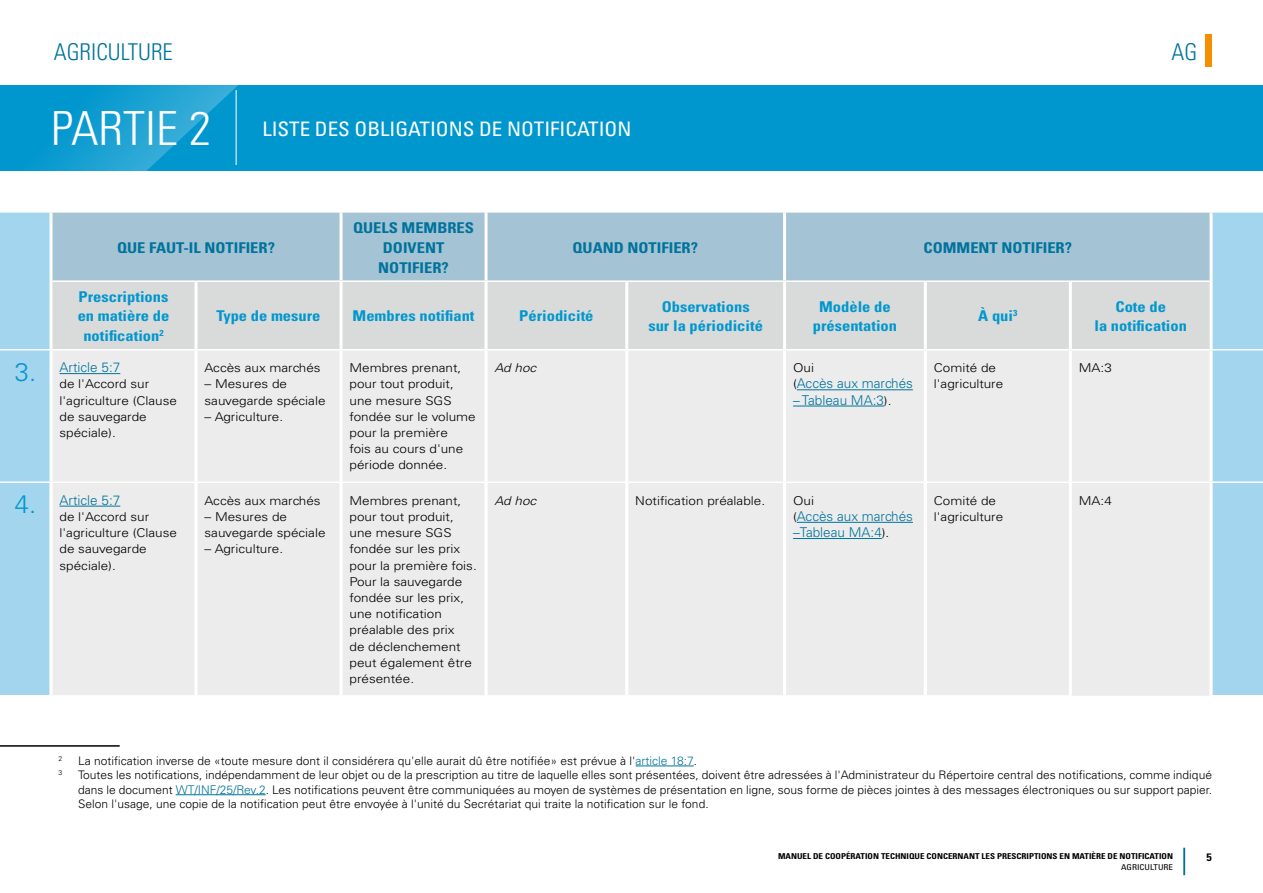
<style>
.page{position:relative;width:1263px;height:893px;background:#fff}
.page>*{position:absolute;margin:0;border:0;box-sizing:border-box;transform-origin:0 0}
.t1{font:300 condensed 47.1px "Univers LT Std";color:#fff;scale:1.05 1}
.t2{font:300 condensed 23.1px "Univers LT Std";color:#00739c}
.t3{font:condensed 19.95px "Univers LT Std";color:#fff;scale:1.05 1}
.t4{font:700 condensed 14.85px/19.8px "Univers LT Std";color:#0097ce;text-align:center;scale:1.11 1}
.t5{font:700 condensed 14.85px/19.8px "Univers LT Std";color:#00739c;text-align:center;scale:1.11 1}
.t6{font:300 13.5px/16.2px "Univers LT Std";color:#00739c}
.t7{font:300 12.15px/16.2px "Univers LT Std";color:#000;scale:1.11 1}
.t8{font:italic 300 12.15px "Univers LT Std";color:#000;scale:1.11 1}
.t9{font:300 11.7px/14.4px "Univers LT Std";color:#000;text-align:justify}
.t10{font:700 condensed 10.8px "Univers LT Std";color:#000;scale:1.11 1}
.t11{font:700 condensed 8.1px "Univers LT Std";color:#000;scale:1.11 1}
.t12{font:condensed 8.1px "Univers LT Std";color:#000;scale:1.11 1}
.t13{font:300 6.9px "Univers LT Std";color:#000}
.s1{font-size:25.5px;color:#0097ce}
.s2{font-size:12.15px;color:#000}
.s3{font-size:12px;color:#00739c}
</style>
<div class="page">
<div style="left:0;top:85px;width:1263px;height:85px;background:#0097ce"></div>
<hr style="left:1183px;top:848px;width:2px;height:27px;background:#00739c">
<div style="left:1206px;top:34px;width:6px;height:33px;background:#f38f00"></div>
<svg style="left:0;top:85px;width:238px;height:128px"></svg>
<div style="left:0;top:213px;width:1263px;height:482px;background:#a4d5ee"></div>
<div style="left:53px;top:213px;width:1156px;height:67px;background:#a4c3d4"></div>
<div style="left:53px;top:282px;width:1156px;height:67px;background:#d9dada"></div>
<div style="left:53px;top:350px;width:1016px;height:345px;background:#ececec"></div>
<div style="left:1072px;top:350px;width:137px;height:346px;background:#ececec"></div>
<hr style="left:50px;top:213px;width:3px;height:68px;background:#fff">
<hr style="left:340px;top:213px;width:3px;height:67px;background:#fff">
<svg style="left:484px;top:213px;width:4px;height:67px"></svg>
<hr style="left:783px;top:213px;width:3px;height:67px;background:#fff">
<hr style="left:1209px;top:213px;width:3px;height:68px;background:#fff">
<hr style="left:50px;top:281px;width:3px;height:68px;background:#fff">
<hr style="left:195px;top:282px;width:3px;height:67px;background:#fff">
<hr style="left:340px;top:282px;width:3px;height:67px;background:#fff">
<svg style="left:484px;top:282px;width:4px;height:67px"></svg>
<hr style="left:625px;top:282px;width:3px;height:67px;background:#fff">
<hr style="left:783px;top:282px;width:3px;height:67px;background:#fff">
<hr style="left:924px;top:282px;width:3px;height:67px;background:#fff">
<hr style="left:1069px;top:282px;width:3px;height:67px;background:#fff">
<hr style="left:1209px;top:281px;width:3px;height:68px;background:#fff">
<hr style="left:50px;top:350px;width:3px;height:131px;background:#fff">
<hr style="left:195px;top:350px;width:3px;height:131px;background:#fff">
<hr style="left:340px;top:350px;width:3px;height:131px;background:#fff">
<hr style="left:484px;top:350px;width:4px;height:131px;background:#f8f8f8">
<hr style="left:625px;top:350px;width:3px;height:131px;background:#fff">
<hr style="left:783px;top:350px;width:3px;height:131px;background:#fff">
<hr style="left:924px;top:350px;width:3px;height:131px;background:#fff">
<hr style="left:53px;top:280px;width:143px;height:2px;background:#fff">
<hr style="left:196px;top:280px;width:145px;height:2px;background:#fff">
<hr style="left:341px;top:280px;width:145px;height:2px;background:#fff">
<hr style="left:486px;top:280px;width:141px;height:2px;background:#fff">
<hr style="left:627px;top:280px;width:157px;height:2px;background:#fff">
<hr style="left:784px;top:280px;width:141px;height:2px;background:#fff">
<hr style="left:925px;top:280px;width:145px;height:2px;background:#fff">
<hr style="left:1070px;top:280px;width:139px;height:2px;background:#fff">
<hr style="left:0;top:349px;width:51px;height:1px;background:#fff">
<hr style="left:51px;top:349px;width:145px;height:1px;background:#fff">
<hr style="left:196px;top:349px;width:145px;height:1px;background:#fff">
<hr style="left:341px;top:349px;width:145px;height:1px;background:#fff">
<hr style="left:486px;top:349px;width:141px;height:1px;background:#fff">
<hr style="left:627px;top:349px;width:157px;height:1px;background:#fff">
<hr style="left:784px;top:349px;width:141px;height:1px;background:#fff">
<hr style="left:925px;top:349px;width:145px;height:1px;background:#fff">
<hr style="left:1070px;top:349px;width:141px;height:1px;background:#fff">
<hr style="left:1211px;top:349px;width:52px;height:1px;background:#fff">
<hr style="left:0;top:481px;width:51px;height:2px;background:#fff">
<hr style="left:51px;top:481px;width:145px;height:2px;background:#fff">
<hr style="left:196px;top:481px;width:145px;height:2px;background:#fff">
<hr style="left:341px;top:481px;width:145px;height:2px;background:#fff">
<hr style="left:486px;top:481px;width:141px;height:2px;background:#fff">
<hr style="left:627px;top:481px;width:157px;height:2px;background:#fff">
<hr style="left:784px;top:481px;width:141px;height:2px;background:#fff">
<hr style="left:925px;top:481px;width:145px;height:2px;background:#fff">
<hr style="left:1211px;top:481px;width:52px;height:2px;background:#fff">
<svg style="left:49px;top:483px;width:4px;height:212px"></svg>
<hr style="left:194px;top:483px;width:4px;height:212px;background:#fff">
<hr style="left:339px;top:483px;width:4px;height:212px;background:#fff">
<hr style="left:484px;top:483px;width:4px;height:212px;background:#fff">
<hr style="left:625px;top:483px;width:3px;height:212px;background:#fff">
<hr style="left:783px;top:483px;width:3px;height:212px;background:#fff">
<hr style="left:924px;top:483px;width:3px;height:212px;background:#fff">
<hr style="left:1069px;top:350px;width:3px;height:131px;background:#fff">
<hr style="left:1209px;top:350px;width:3px;height:131px;background:#fff">
<hr style="left:1069px;top:483px;width:3px;height:212px;background:#fff">
<hr style="left:1209px;top:483px;width:3px;height:212px;background:#fff">
<hr style="left:1070px;top:481px;width:141px;height:2px;background:#fff">
<hr style="left:60px;top:373px;width:60px;height:1px;background:#00739c">
<hr style="left:797px;top:389px;width:116px;height:1px;background:#00739c">
<hr style="left:793px;top:406px;width:91px;height:1px;background:#00739c">
<hr style="left:60px;top:506px;width:60px;height:1px;background:#00739c">
<hr style="left:797px;top:522px;width:116px;height:1px;background:#00739c">
<hr style="left:793px;top:538px;width:89px;height:1px;background:#00739c">
<hr style="left:0;top:745px;width:120px;height:2px;background:#000">
<hr style="left:635px;top:766px;width:59px;height:1px;background:#00739c">
<hr style="left:176px;top:794px;width:90px;height:1px;background:#00739c">
<h2 class="t2" style="left:54px;top:38px;width:120px">AGRICULTURE</h2>
<h2 class="t2" style="left:1171px;top:38px;width:27px">AG</h2>
<h1 class="t1" style="left:51px;top:101px;width:154px">PARTIE 2</h1>
<h3 class="t3" style="left:262px;top:117px;width:353px">LISTE DES OBLIGATIONS DE NOTIFICATION</h3>
<p class="t5" style="left:117px;top:238px;width:144px">QUE FAUT‑IL NOTIFIER?</p>
<p class="t5" style="left:353px;top:218px;width:111px">QUELS MEMBRES<br>DOIVENT<br>NOTIFIER?</p>
<p class="t5" style="left:572px;top:238px;width:115px">QUAND NOTIFIER?</p>
<p class="t5" style="left:923px;top:238px;width:135px">COMMENT NOTIFIER?</p>
<p class="t4" style="left:78px;top:286px;width:84px">Prescriptions en matière de notification<sup>2</sup></p>
<p class="t6" style="left:15px;top:359px;width:107px"><span class="s1">3.</span> Article 5:7</p>
<p class="t7" style="left:60px;top:376px;width:107px">de l'Accord sur l'agriculture (Clause de sauvegarde spéciale).</p>
<p class="t6" style="left:15px;top:492px;width:107px"><span class="s1">4.</span> Article 5:7</p>
<p class="t7" style="left:60px;top:509px;width:107px">de l'Accord sur l'agriculture (Clause de sauvegarde spéciale).</p>
<p class="t4" style="left:217px;top:306px;width:95px">Type de mesure</p>
<p class="t4" style="left:353px;top:306px;width:111px">Membres notifiant</p>
<p class="t4" style="left:519px;top:306px;width:68px">Périodicité</p>
<p class="t4" style="left:648px;top:296px;width:105px">Observations<br>sur la périodicité</p>
<p class="t4" style="left:813px;top:296px;width:77px">Modèle de présentation</p>
<p class="t4" style="left:978px;top:306px;width:37px">À qui<sup>3</sup></p>
<p class="t4" style="left:1094px;top:296px;width:85px">Cote de<br>la notification</p>
<p class="t7" style="left:205px;top:360px;width:106px">Accès aux marchés</p>
<p class="t7" style="left:205px;top:376px;width:111px">– Mesures de sauvegarde spéciale</p>
<p class="t7" style="left:205px;top:408px;width:72px">– Agriculture.</p>
<p class="t7" style="left:205px;top:492px;width:106px">Accès aux marchés</p>
<p class="t7" style="left:205px;top:509px;width:111px">– Mesures de sauvegarde spéciale</p>
<p class="t7" style="left:205px;top:541px;width:72px">– Agriculture.</p>
<p class="t7" style="left:350px;top:360px;width:115px">Membres prenant, pour tout produit, une mesure SGS fondée sur le volume pour la première<br>fois au cours d'une période donnée.</p>
<p class="t8" style="left:494px;top:361px;width:39px">Ad hoc</p>
<p class="t7" style="left:793px;top:360px;width:20px">Oui</p>
<p class="t6" style="left:793px;top:376px;width:121px"><span class="s2">(</span>Accès aux marchés</p>
<p class="t6" style="left:793px;top:392px;width:100px">– Tableau MA:3<span class="s2">).</span></p>
<p class="t7" style="left:350px;top:492px;width:116px">Membres prenant, pour tout produit, une mesure SGS fondée sur les prix pour la première fois.<br>Pour la sauvegarde fondée sur les prix, une notification préalable des prix<br>de déclenchement peut également être présentée.</p>
<p class="t8" style="left:494px;top:493px;width:39px">Ad hoc</p>
<p class="t7" style="left:635px;top:492px;width:118px">Notification préalable.</p>
<p class="t7" style="left:793px;top:492px;width:20px">Oui</p>
<p class="t6" style="left:793px;top:508px;width:121px"><span class="s2">(</span>Accès aux marchés –Tableau MA:4<span class="s2">).</span></p>
<p class="t7" style="left:934px;top:360px;width:64px">Comité de l'agriculture</p>
<p class="t7" style="left:1079px;top:360px;width:31px">MA:3</p>
<p class="t7" style="left:934px;top:492px;width:64px">Comité de l'agriculture</p>
<p class="t7" style="left:1079px;top:492px;width:31px">MA:4</p>
<p class="t13" style="left:58px;top:754px;width:5px">2</p>
<p class="t9" style="left:78px;top:753px;width:621px">La notification inverse de «toute mesure dont il considérera qu'elle aurait dû être notifiée» est prévue à l'<span class="s3">article 18:7</span>.</p>
<p class="t13" style="left:58px;top:769px;width:5px">3</p>
<p class="t9" style="left:78px;top:768px;width:1135px">Toutes les notifications, indépendamment de leur objet ou de la prescription au titre de laquelle elles sont présentées, doivent être adressées à l'Administrateur du Répertoire central des notifications, comme indiqué dans le document <span class="s3">WT/INF/25/Rev.2</span>. Les notifications peuvent être communiquées au moyen de systèmes de présentation en ligne, sous forme de pièces jointes à des messages électroniques ou sur support papier.<br>Selon l'usage, une copie de la notification peut être envoyée à l'unité du Secrétariat qui traite la notification sur le fond.</p>
<p class="t11" style="left:778px;top:851px;width:357px">MANUEL DE COOPÉRATION TECHNIQUE CONCERNANT LES PRESCRIPTIONS EN MATIÈRE DE NOTIFICATION</p>
<p class="t12" style="left:1121px;top:862px;width:48px">AGRICULTURE</p>
<p class="t10" style="left:1206px;top:851px;width:6px">5</p>
</div>
